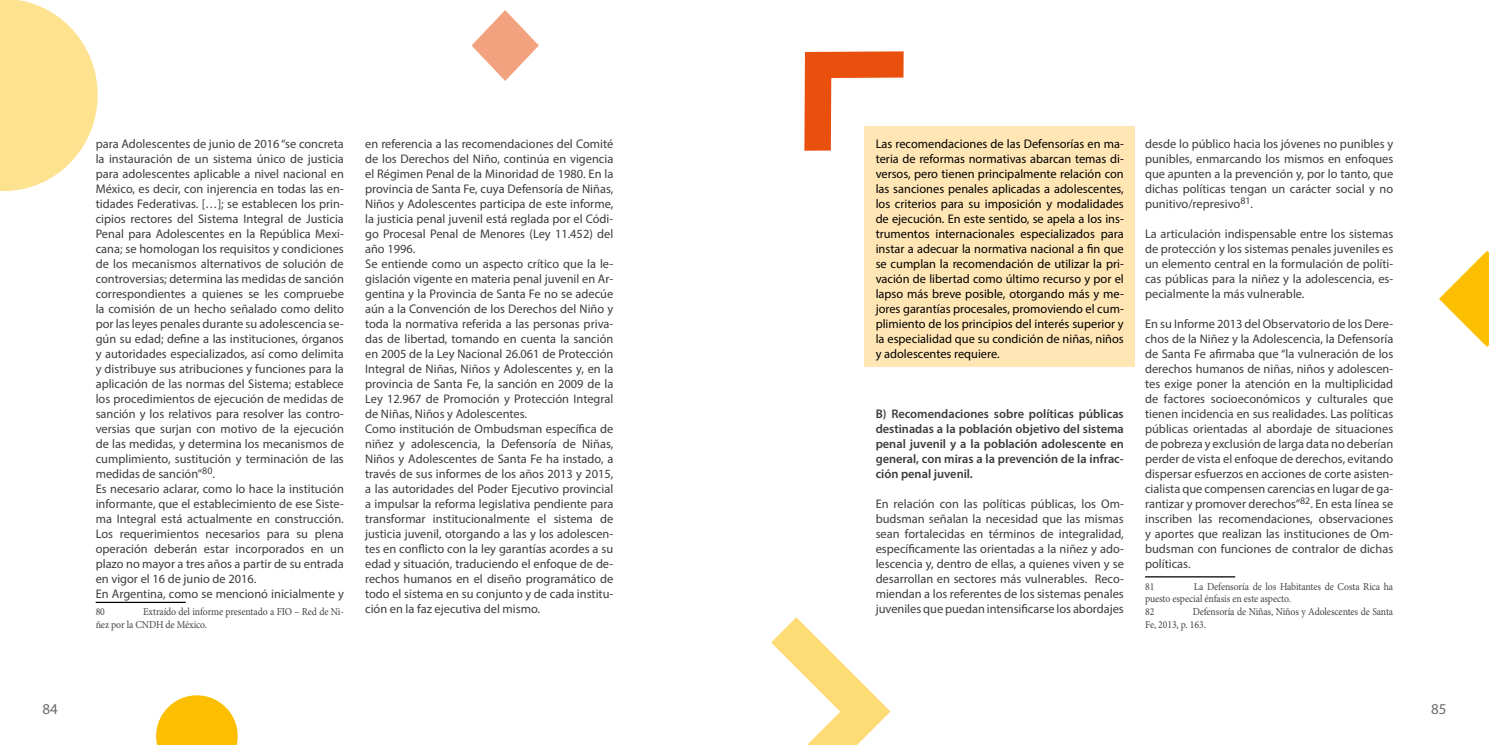
<style>
.page{position:relative;width:1489px;height:745px;background:#fff}
.page>*{position:absolute;margin:0;border:0;box-sizing:border-box;transform-origin:0 0}
.t1{font:15px "Myriad Pro";color:#6b6b6a}
.t2{font:12.5px/15px "Myriad Pro";color:#3c3c3b;text-align:justify}
.t3{font:12.5px/15px "Myriad Pro";color:#000;text-align:justify}
.t4{font:600 12.5px/15px "Myriad Pro";color:#3c3c3b;text-align:justify}
.t5{font:10.62px/12.8px "Minion Pro";letter-spacing:-.01em;color:#454444;scale:.92 1}
</style>
<div class="page">
<svg style="left:0;top:0;width:98px;height:191px"></svg>
<hr style="left:96px;top:601px;width:90px;height:1px;background:#000">
<svg style="left:471px;top:10px;width:68px;height:71px"></svg>
<svg style="left:156px;top:695px;width:82px;height:49px"></svg>
<div style="left:863px;top:127px;width:271px;height:239px;background:#ffe6b4"></div>
<hr style="left:1144px;top:576px;width:90px;height:1px;background:#000">
<svg style="left:1439px;top:251px;width:49px;height:96px"></svg>
<svg style="left:771px;top:617px;width:119px;height:127px"></svg>
<svg style="left:804px;top:51px;width:99px;height:100px"></svg>
<p class="t2" style="left:96px;top:136px;width:250px;text-align:left">para Adolescentes de junio de 2016 “se concreta la instauración de un sistema único de justicia para adolescentes aplicable a nivel nacional en México, es decir, con injerencia en todas las en&shy;tidades Federativas. […]; se establecen los prin&shy;cipios rectores del Sistema Integral de Justicia Penal para Adolescentes en la República Mexi&shy;cana; se homologan los requisitos y condiciones de los mecanismos alternativos de solución de controversias; determina las medidas de sanción correspondientes a quienes se les compruebe la comisión de un hecho señalado como delito por las leyes penales durante su adolescencia se&shy;gún su edad; define a las instituciones, órganos y autoridades especializados, así como delimita y distribuye sus atribuciones y funciones para la aplicación de las normas del Sistema; establece los procedimientos de ejecución de medidas de sanción y los relativos para resolver las contro&shy;versias que surjan con motivo de la ejecución de las medidas, y determina los mecanismos de cumplimiento, sustitución y terminación de las medidas de sanción”<sup>80</sup>.<br>Es necesario aclarar, como lo hace la institución informante, que el establecimiento de ese Siste&shy;ma Integral está actualmente en construcción.<br>Los requerimientos necesarios para su plena operación deberán estar incorporados en un plazo no mayor a tres años a partir de su entrada en vigor el 16 de junio de 2016.<br>En Argentina, como se mencionó inicialmente y</p>
<p class="t5" style="left:96px;top:605px;width:12px">80</p>
<p class="t5" style="left:96px;top:605px;width:271px;text-indent:47px">Extraído del informe presentado a FIO – Red de Ni&shy;ñez por la CNDH de México.</p>
<p class="t2" style="left:365px;top:136px;width:250px;text-align:left">en referencia a las recomendaciones del Comité de los Derechos del Niño, continúa en vigencia el Régimen Penal de la Minoridad de 1980. En la provincia de Santa Fe, cuya Defensoría de Niñas, Niños y Adolescentes participa de este informe, la justicia penal juvenil está reglada por el Códi&shy;go Procesal Penal de Menores (Ley 11.452) del año 1996.<br>Se entiende como un aspecto crítico que la le&shy;gislación vigente en materia penal juvenil en Ar&shy;gentina y la Provincia de Santa Fe no se adecúe aún a la Convención de los Derechos del Niño y toda la normativa referida a las personas priva&shy;das de libertad, tomando en cuenta la sanción en 2005 de la Ley Nacional 26.061 de Protección Integral de Niñas, Niños y Adolescentes y, en la provincia de Santa Fe, la sanción en 2009 de la Ley 12.967 de Promoción y Protección Integral de Niñas, Niños y Adolescentes.<br>Como institución de Ombudsman específica de niñez y adolescencia, la Defensoría de Niñas, Niños y Adolescentes de Santa Fe ha instado, a través de sus informes de los años 2013 y 2015, a las autoridades del Poder Ejecutivo provincial a impulsar la reforma legislativa pendiente para transformar institucionalmente el sistema de justicia juvenil, otorgando a las y los adolescen&shy;tes en conflicto con la ley garantías acordes a su edad y situación, traduciendo el enfoque de de&shy;rechos humanos en el diseño programático de todo el sistema en su conjunto y de cada institu&shy;ción en la faz ejecutiva del mismo.</p>
<p class="t3" style="left:875px;top:136px;width:250px">Las recomendaciones de las Defensorías en ma&shy;teria de reformas normativas abarcan temas di&shy;versos, pero tienen principalmente relación con las sanciones penales aplicadas a adolescentes, los criterios para su imposición y modalidades de ejecución. En este sentido, se apela a los ins&shy;trumentos internacionales especializados para instar a adecuar la normativa nacional a fin que se cumplan la recomendación de utilizar la pri&shy;vación de libertad como último recurso y por el lapso más breve posible, otorgando más y me&shy;jores garantías procesales, promoviendo el cum&shy;plimiento de los principios del interés superior y la especialidad que su condición de niñas, niños y adolescentes requiere.</p>
<p class="t4" style="left:875px;top:406px;width:250px">B) Recomendaciones sobre políticas públicas destinadas a la población objetivo del sistema penal juvenil y a la población adolescente en general, con miras a la prevención de la infrac&shy;ción penal juvenil.</p>
<p class="t2" style="left:875px;top:496px;width:250px">En relación con las políticas públicas, los Om&shy;budsman señalan la necesidad que las mismas sean fortalecidas en términos de integralidad, específicamente las orientadas a la niñez y ado&shy;lescencia y, dentro de ellas, a quienes viven y se desarrollan en sectores más vulnerables. Reco&shy;miendan a los referentes de los sistemas penales juveniles que puedan intensificarse los abordajes</p>
<p class="t2" style="left:1144px;top:136px;width:250px">desde lo público hacia los jóvenes no punibles y punibles, enmarcando los mismos en enfoques que apunten a la prevención y, por lo tanto, que dichas políticas tengan un carácter social y no punitivo/represivo<sup>81</sup>.</p>
<p class="t2" style="left:1144px;top:226px;width:250px">La articulación indispensable entre los sistemas de protección y los sistemas penales juveniles es un elemento central en la formulación de políti&shy;cas públicas para la niñez y la adolescencia, es&shy;pecialmente la más vulnerable.</p>
<p class="t2" style="left:1144px;top:316px;width:250px">En su Informe 2013 del Observatorio de los Dere&shy;chos de la Niñez y la Adolescencia, la Defensoría de Santa Fe afirmaba que “la vulneración de los derechos humanos de niñas, niños y adolescen&shy;tes exige poner la atención en la multiplicidad de factores socioeconómicos y culturales que tienen incidencia en sus realidades. Las políticas públicas orientadas al abordaje de situaciones de pobreza y exclusión de larga data no deberían perder de vista el enfoque de derechos, evitando dispersar esfuerzos en acciones de corte asisten&shy;cialista que compensen carencias en lugar de ga&shy;rantizar y promover derechos”<sup>82</sup>. En esta línea se inscriben las recomendaciones, observaciones y aportes que realizan las instituciones de Om&shy;budsman con funciones de contralor de dichas políticas.</p>
<p class="t5" style="left:1144px;top:579px;width:12px">81</p>
<p class="t5" style="left:1144px;top:579px;width:271px;text-indent:49px">La Defensoría de los Habitantes de Costa Rica ha puesto especial énfasis en este aspecto.<br>82</p>
<p class="t5" style="left:1144px;top:605px;width:271px;text-indent:48px">Defensoría de Niñas, Niños y Adolescentes de Santa<br>Fe, 2013, p. 163.</p>
<p class="t1" style="left:43px;top:699px;width:17px">84</p>
<p class="t1" style="left:1430px;top:699px;width:17px">85</p>
</div>
